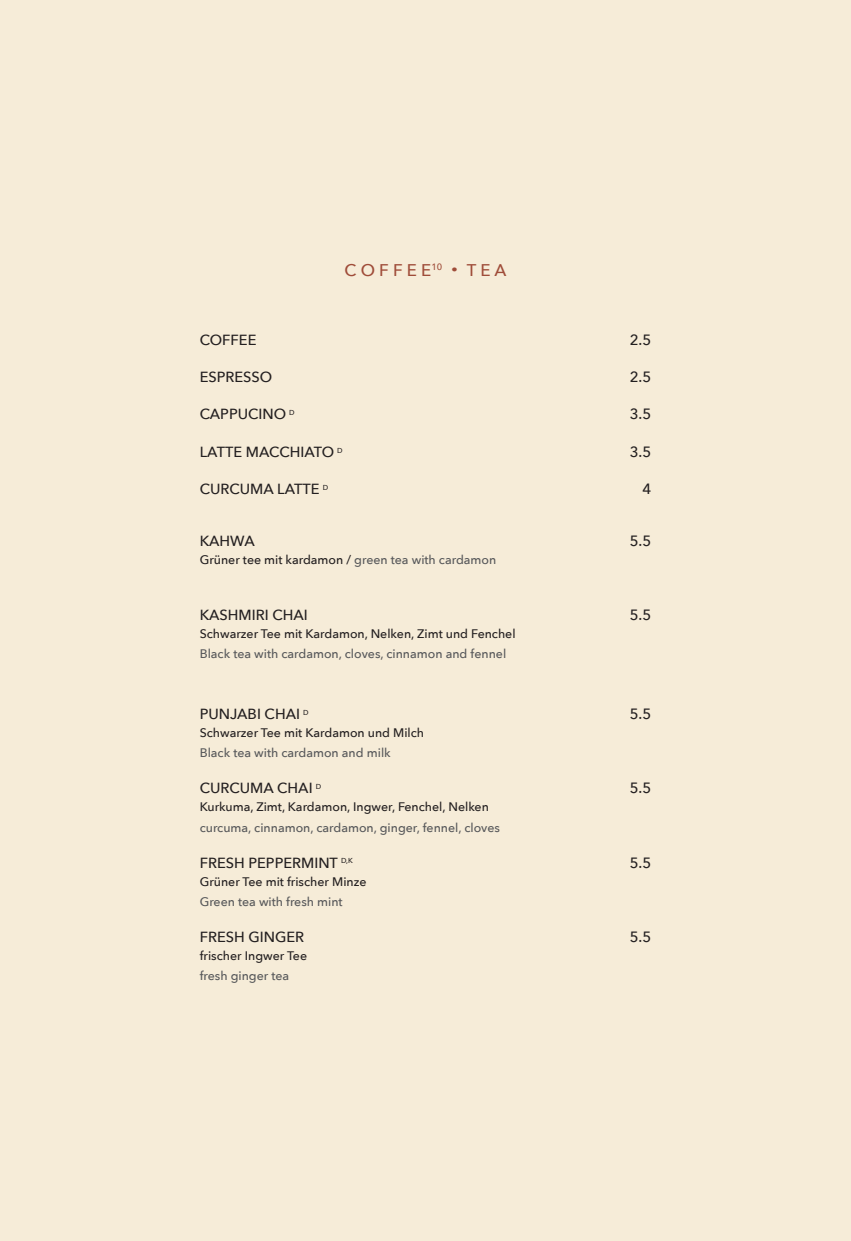
<style>
.page{position:relative;width:851px;height:1241px;background:#fff}
.page>*{position:absolute;margin:0;border:0;box-sizing:border-box;transform-origin:0 0}
.t1{font:500 16.88px "Avenir Next";color:#9f4c39}
.t2{font:500 14.88px "Avenir Next";color:#231f20}
.t3{font:500 14.62px "Avenir Next";color:#231f20}
.t4{font:500 12.38px "Avenir Next";color:#231f20}
.t5{font:500 12.38px "Avenir Next";color:#57585a}
.s1{font-size:28.12px}
.s2{color:#57585a}
</style>
<div class="page">
<div style="left:0;top:0;width:850px;height:1240px;background:#f6ecd8"></div>
<p class="t1" style="left:344px;top:255px;width:163px">C O F F E E<sup>10</sup> <span class="s1">·</span> T E A</p>
<p class="t3" style="left:200px;top:327px;width:58px">COFFEE</p>
<p class="t2" style="left:629px;top:327px;width:23px">2.5</p>
<p class="t3" style="left:200px;top:365px;width:74px">ESPRESSO</p>
<p class="t2" style="left:629px;top:364px;width:23px">2.5</p>
<p class="t3" style="left:200px;top:402px;width:97px">CAPPUCINO <sup>D</sup></p>
<p class="t2" style="left:629px;top:401px;width:23px">3.5</p>
<p class="t3" style="left:200px;top:439px;width:144px">LATTE MACCHIATO <sup>D</sup></p>
<p class="t2" style="left:629px;top:438px;width:23px">3.5</p>
<p class="t3" style="left:200px;top:476px;width:130px">CURCUMA LATTE <sup>D</sup></p>
<p class="t2" style="left:642px;top:476px;width:10px">4</p>
<p class="t3" style="left:200px;top:528px;width:57px">KAHWA</p>
<p class="t2" style="left:629px;top:527px;width:23px">5.5</p>
<p class="t4" style="left:200px;top:548px;width:298px">Grüner tee mit kardamon / <span class="s2">green tea with cardamon</span></p>
<p class="t3" style="left:200px;top:602px;width:109px">KASHMIRI CHAI</p>
<p class="t2" style="left:629px;top:602px;width:23px">5.5</p>
<p class="t4" style="left:200px;top:623px;width:317px">Schwarzer Tee mit Kardamon, Nelken, Zimt und Fenchel</p>
<p class="t5" style="left:200px;top:643px;width:308px">Black tea with cardamon, cloves, cinnamon and fennel</p>
<p class="t3" style="left:200px;top:701px;width:110px">PUNJABI CHAI <sup>D</sup></p>
<p class="t2" style="left:629px;top:701px;width:23px">5.5</p>
<p class="t4" style="left:200px;top:722px;width:226px">Schwarzer Tee mit Kardamon und Milch</p>
<p class="t5" style="left:200px;top:742px;width:192px">Black tea with cardamon and milk</p>
<p class="t3" style="left:200px;top:775px;width:123px">CURCUMA CHAI <sup>D</sup></p>
<p class="t2" style="left:629px;top:775px;width:23px">5.5</p>
<p class="t4" style="left:200px;top:796px;width:291px">Kurkuma, Zimt, Kardamon, Ingwer, Fenchel, Nelken</p>
<p class="t5" style="left:200px;top:816px;width:302px">curcuma, cinnamon, cardamon, ginger, fennel, cloves</p>
<p class="t3" style="left:200px;top:849px;width:155px">FRESH PEPPERMINT <sup>D,K</sup></p>
<p class="t2" style="left:629px;top:849px;width:23px">5.5</p>
<p class="t4" style="left:200px;top:870px;width:168px">Grüner Tee mit frischer Minze</p>
<p class="t5" style="left:200px;top:890px;width:144px">Green tea with fresh mint</p>
<p class="t3" style="left:200px;top:924px;width:106px">FRESH GINGER</p>
<p class="t2" style="left:629px;top:923px;width:23px">5.5</p>
<p class="t4" style="left:200px;top:944px;width:109px">frischer Ingwer Tee</p>
<p class="t5" style="left:200px;top:965px;width:91px">fresh ginger tea</p>
</div>
